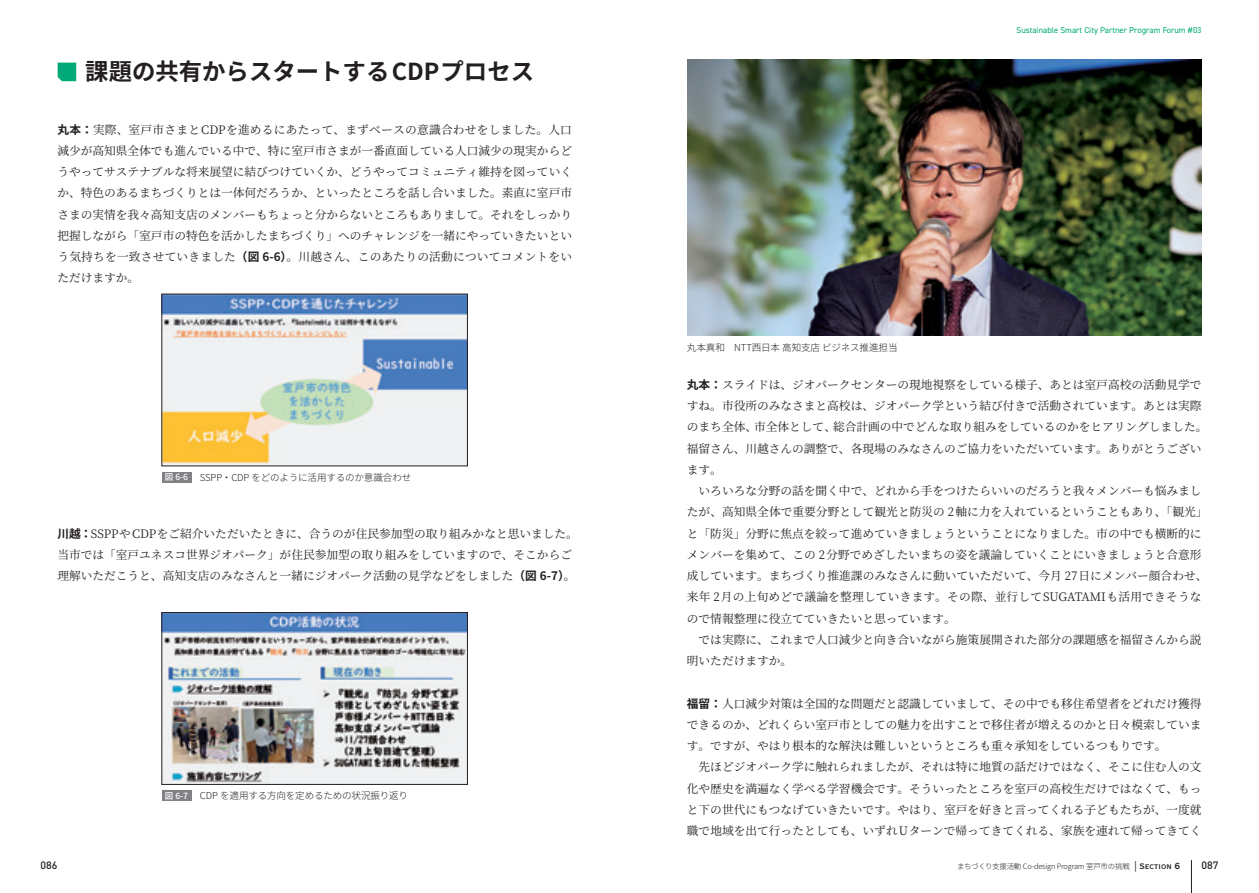
<style>
.page{position:relative;width:1259px;height:893px;background:#fff}
.page>*{position:absolute;margin:0;border:0;box-sizing:border-box;transform-origin:0 0}
.t1{font:700 23.4px "Noto Sans JP";color:#231f20}
.t2{font:11.7px/21.3px "Noto Serif JP";color:#231f20}
.t3{font:500 10.65px "DIN Pro";color:#231f20}
.t4{font:300 9.6px "Noto Sans JP";letter-spacing:-.015em;color:#231f20}
.t5{font:8.55px "DIN2014";color:#00aa78}
.t6{font:300 7.5px "Noto Sans JP";letter-spacing:-.025em;color:#231f20}
.s1{font-family:"Noto Sans JP";font-weight:700}
.s2{font-weight:500;font-size:8.55px;color:#fff}
.s3{font-family:"Copperplate Gothic Std 29 BC";font-weight:400;font-size:10.65px}
.s4{font-family:"Copperplate Gothic Std 30 BC";font-weight:400;font-size:10.65px}
.s5{font-family:"Copperplate Gothic Std 30 BC";font-weight:400;font-size:11.7px}
</style>
<div class="page">
<hr style="left:1191px;top:860px;width:1px;height:33px;background:#231f20">
<svg style="left:58px;top:63px;width:18px;height:18px"></svg>
<img style="left:164px;top:296px;width:301px;height:168px">
<div style="left:162px;top:472px;width:29px;height:10px;background:#808285"></div>
<img style="left:164px;top:614px;width:301px;height:169px">
<div style="left:162px;top:612px;width:305px;height:173px;border:1px solid #231f20"></div>
<div style="left:162px;top:790px;width:29px;height:11px;background:#808285"></div>
<img style="left:687px;top:60px;width:514px;height:276px">
<h1 class="t1" style="left:85px;top:58px;width:450px">課題の共有からスタートするCDPプロセス</h1>
<p class="t2" style="left:57px;top:119px;width:516px;text-align:justify"><span class="s1">丸本：</span>実際、室戸市さまとCDPを進めるにあたって、まずベースの意識合わせをしました。人口減少が高知県全体でも進んでいる中で、特に室戸市さまが一番直面している人口減少の現実からどうやってサステナブルな将来展望に結びつけていくか、どうやってコミュニティ維持を図っていくか、特色のあるまちづくりとは一体何だろうか、といったところを話し合いました。素直に室戸市さまの実情を我々高知支店のメンバーもちょっと分からないところもありまして。それをしっかり把握しながら「室戸市の特色を活かしたまちづくり」へのチャレンジを一緒にやっていきたいという気持ちを一致させていきました<span class="s1">（図 6-6）</span>。川越さん、このあたりの活動についてコメントをいただけますか。</p>
<p class="t4" style="left:165px;top:472px;width:248px"><span class="s2">図 6-6</span> SSPP・CDP をどのように活用するのか意識合わせ</p>
<p class="t4" style="left:162px;top:472px;width:40px">　　　　</p>
<p class="t2" style="left:57px;top:523px;width:522px"><span class="s1">川越：</span>SSPPやCDPをご紹介いただいたときに、合うのが住民参加型の取り組みかなと思いました。当市では「室戸ユネスコ世界ジオパーク」が住民参加型の取り組みをしていますので、そこからご理解いただこうと、高知支店のみなさんと一緒にジオパーク活動の見学などをしました<span class="s1">（図 6-7）</span>。</p>
<p class="t4" style="left:165px;top:790px;width:245px"><span class="s2">図 6-7</span> CDP を適用する方向を定めるための状況振り返り</p>
<p class="t4" style="left:162px;top:790px;width:40px">　　　　</p>
<p class="t5" style="left:1016px;top:24px;width:187px">Sustainable Smart City Partner Program Forum #03</p>
<p class="t4" style="left:687px;top:342px;width:212px">丸本真和　NTT西日本 高知支店 ビジネス推進担当</p>
<p class="t2" style="left:687px;top:374px;width:522px"><span class="s1">丸本：</span>スライドは、ジオパークセンターの現地視察をしている様子、あとは室戸高校の活動見学ですね。市役所のみなさまと高校は、ジオパーク学という結び付きで活動されています。あとは実際のまち全体、市全体として、総合計画の中でどんな取り組みをしているのかをヒアリングしました。福留さん、川越さんの調整で、各現場のみなさんのご協力をいただいています。ありがとうございます。</p>
<p class="t2" style="left:687px;top:480px;width:522px;text-indent:12px">いろいろな分野の話を聞く中で、どれから手をつけたらいいのだろうと我々メンバーも悩みましたが、高知県全体で重要分野として観光と防災の 2軸に力を入れているということもあり、「観光」と「防災」分野に焦点を絞って進めていきましょうということになりました。市の中でも横断的にメンバーを集めて、この 2分野でめざしたいまちの姿を議論していくことにいきましょうと合意形成しています。まちづくり推進課のみなさんに動いていただいて、今月 27日にメンバー顔合わせ、来年 2月の上旬めどで議論を整理していきます。その際、並行してSUGATAMIも活用できそうなので情報整理に役立てていきたいと思っています。</p>
<p class="t2" style="left:687px;top:629px;width:516px;text-indent:12px">では実際に、これまで人口減少と向き合いながら施策展開された部分の課題感を福留さんから説明いただけますか。</p>
<p class="t2" style="left:687px;top:693px;width:516px;text-align:justify"><span class="s1">福留：</span>人口減少対策は全国的な問題だと認識していまして、その中でも移住希望者をどれだけ獲得できるのか、どれくらい室戸市としての魅力を出すことで移住者が増えるのかと日々模索しています。ですが、やはり根本的な解決は難しいというところも重々承知をしているつもりです。</p>
<p class="t2" style="left:687px;top:757px;width:516px;text-align:justify;text-indent:12px">先ほどジオパーク学に触れられましたが、それは特に地質の話だけではなく、そこに住む人の文化や歴史を満遍なく学べる学習機会です。そういったところを室戸の高校生だけではなくて、もっと下の世代にもつなげていきたいです。やはり、室戸を好きと言ってくれる子どもたちが、一度就職で地域を出て行ったとしても、いずれUターンで帰ってきてくれる、家族を連れて帰ってきてく</p>
<p class="t3" style="left:40px;top:856px;width:18px">086</p>
<p class="t6" style="left:957px;top:862px;width:225px">まちづくり支援活動 Co-design Program 室戸市の挑戦 <span class="s3">|</span> <span class="s4">Section</span> <span class="s5">6</span></p>
<p class="t3" style="left:1201px;top:856px;width:18px">087</p>
</div>
